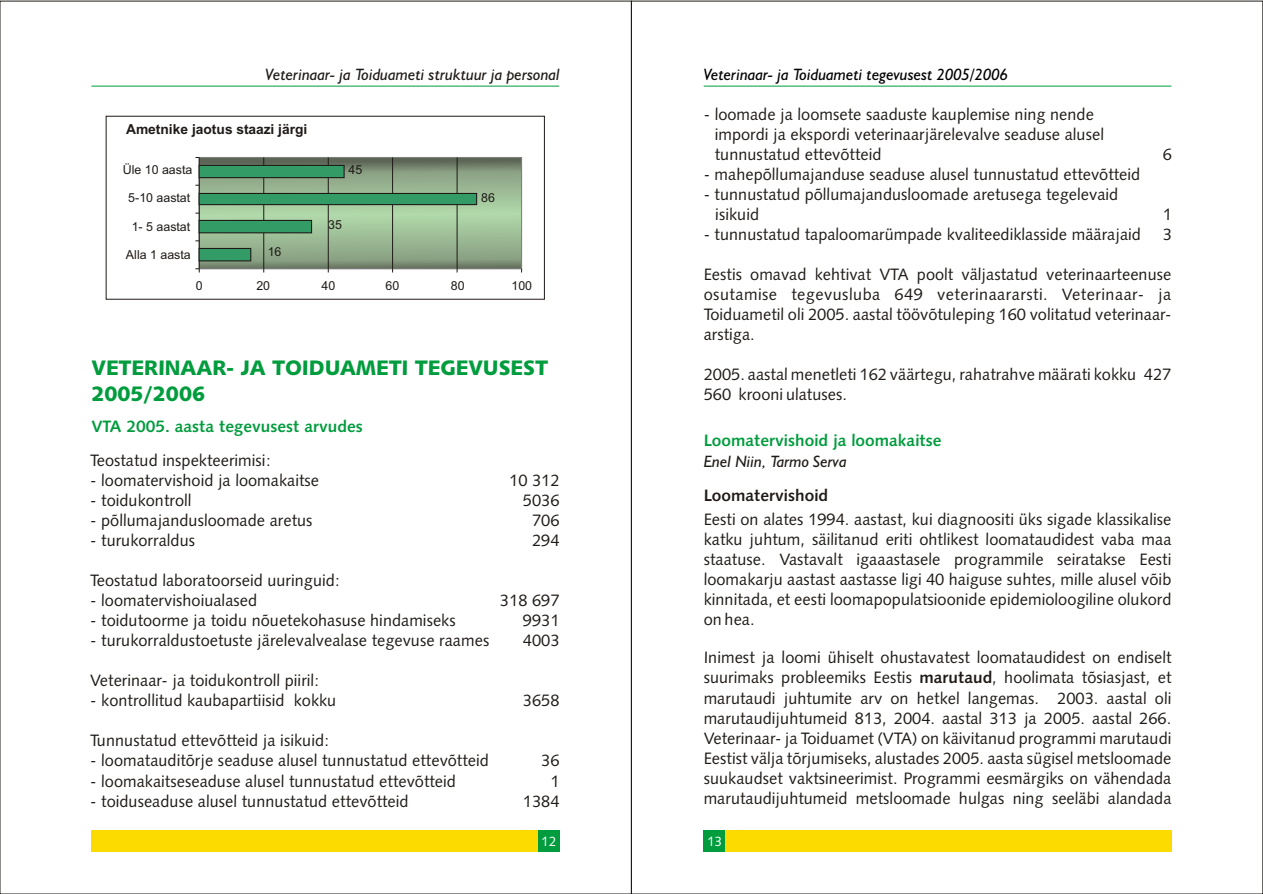
<style>
.page{position:relative;width:1263px;height:894px;background:#fff}
.page>*{position:absolute;margin:0;border:0;box-sizing:border-box;transform-origin:0 0}
.t1{font:21px/25.8px "Humanst 531 Blk BT";color:#009c3d}
.t2{font:16.5px/20.1px "Humanst 531 BT";color:#1f1a17}
.t3{font:italic 16.5px "Humanst 521 BT";color:#1f1a17}
.t4{font:700 16.5px "Humanst 531 BT";color:#009c3d}
.t5{font:italic 16.5px "Humanst 521 BT";color:#000}
.t6{font:700 16.5px "Humanst 531 BT";color:#1f1a17}
.t7{font:700 13.8px "Arial";color:#1f1a17}
.t8{font:13.5px "Humanst 531 BT";color:#fff}
.t9{font:12.45px "Arial";color:#1f1a17}
.s1{font-weight:700}
</style>
<div class="page">
<div style="left:725px;top:830px;width:446px;height:21px;background:#fcdb00"></div>
<div style="left:704px;top:830px;width:21px;height:21px;background:#009c3d"></div>
<hr style="left:704px;top:86px;width:467px;height:1px;background:#009c3d">
<svg style="left:200px;top:158px;width:321px;height:110px;background:#91ad8a"></svg>
<hr style="left:199px;top:157px;width:323px;height:1px;background:#808080">
<hr style="left:521px;top:157px;width:1px;height:112px;background:#808080">
<hr style="left:199px;top:268px;width:323px;height:1px;background:#808080">
<hr style="left:264px;top:157px;width:1px;height:112px;background:#1f1a17">
<hr style="left:328px;top:157px;width:1px;height:112px;background:#1f1a17">
<hr style="left:392px;top:157px;width:1px;height:112px;background:#1f1a17">
<hr style="left:457px;top:157px;width:1px;height:112px;background:#1f1a17">
<hr style="left:199px;top:157px;width:1px;height:112px;background:#1f1a17">
<div style="left:91px;top:830px;width:447px;height:21px;background:#fcdb00"></div>
<div style="left:538px;top:830px;width:21px;height:21px;background:#009c3d"></div>
<hr style="left:91px;top:86px;width:468px;height:1px;background:#009c3d">
<div style="left:199px;top:248px;width:52px;height:13px;background:#339c66"></div>
<hr style="left:199px;top:248px;width:52px;height:1px;background:#1f1a17">
<svg style="left:250px;top:248px;width:2px;height:14px"></svg>
<hr style="left:199px;top:260px;width:52px;height:1px;background:#1f1a17">
<svg style="left:199px;top:249px;width:1px;height:13px"></svg>
<div style="left:199px;top:220px;width:113px;height:13px;background:#339c66"></div>
<hr style="left:199px;top:220px;width:113px;height:1px;background:#1f1a17">
<svg style="left:311px;top:220px;width:2px;height:14px"></svg>
<hr style="left:199px;top:232px;width:113px;height:1px;background:#1f1a17">
<svg style="left:199px;top:221px;width:1px;height:13px"></svg>
<div style="left:199px;top:193px;width:278px;height:12px;background:#339c66"></div>
<hr style="left:199px;top:193px;width:278px;height:1px;background:#1f1a17">
<svg style="left:476px;top:193px;width:2px;height:13px"></svg>
<hr style="left:199px;top:204px;width:278px;height:1px;background:#1f1a17">
<div style="left:199px;top:165px;width:145px;height:13px;background:#339c66"></div>
<hr style="left:199px;top:165px;width:145px;height:1px;background:#1f1a17">
<svg style="left:344px;top:165px;width:1px;height:14px"></svg>
<hr style="left:199px;top:177px;width:145px;height:1px;background:#1f1a17">
<svg style="left:199px;top:166px;width:1px;height:13px"></svg>
<p class="t3" style="left:265px;top:67px;width:296px">Veterinaar- ja Toiduameti struktuur ja personal</p>
<p class="t7" style="left:126px;top:124px;width:183px">Ametnike jaotus staazi järgi</p>
<p class="t9" style="left:123px;top:165px;width:71px">Üle 10 aasta</p>
<p class="t9" style="left:128px;top:193px;width:63px">5-10 aastat</p>
<p class="t9" style="left:132px;top:221px;width:60px">1- 5 aastat</p>
<p class="t9" style="left:126px;top:249px;width:66px">Alla 1 aasta</p>
<p class="t9" style="left:268px;top:247px;width:15px">16</p>
<p class="t9" style="left:349px;top:165px;width:15px">45</p>
<p class="t9" style="left:328px;top:220px;width:15px">35</p>
<p class="t9" style="left:481px;top:193px;width:15px">86</p>
<p class="t9" style="left:196px;top:281px;width:8px">0</p>
<p class="t9" style="left:256px;top:281px;width:15px">20</p>
<p class="t9" style="left:322px;top:281px;width:15px">40</p>
<p class="t9" style="left:386px;top:281px;width:15px">60</p>
<p class="t9" style="left:451px;top:281px;width:15px">80</p>
<p class="t9" style="left:512px;top:281px;width:22px">100</p>
<p class="t1" style="left:91px;top:357px;width:458px">VETERINAAR- JA TOIDUAMETI TEGEVUSEST<br>2005/2006</p>
<p class="t4" style="left:91px;top:419px;width:273px">VTA 2005. aasta tegevusest arvudes</p>
<p class="t2" style="left:90px;top:452px;width:182px">Teostatud inspekteerimisi:</p>
<p class="t2" style="left:90px;top:472px;width:230px">- loomatervishoid ja loomakaitse</p>
<p class="t2" style="left:90px;top:492px;width:103px">- toidukontroll</p>
<p class="t2" style="left:90px;top:512px;width:224px">- põllumajandusloomade aretus</p>
<p class="t2" style="left:90px;top:532px;width:106px">- turukorraldus</p>
<p class="t2" style="left:90px;top:572px;width:252px">Teostatud laboratoorseid uuringuid:</p>
<p class="t2" style="left:90px;top:592px;width:169px">- loomatervishoiualased</p>
<p class="t2" style="left:90px;top:612px;width:367px">- toidutoorme ja toidu nõuetekohasuse hindamiseks</p>
<p class="t2" style="left:90px;top:632px;width:401px">- turukorraldustoetuste järelevalvealase tegevuse raames</p>
<p class="t2" style="left:90px;top:672px;width:231px">Veterinaar- ja toidukontroll piiril:</p>
<p class="t2" style="left:90px;top:692px;width:248px">- kontrollitud kaubapartiisid kokku</p>
<p class="t2" style="left:90px;top:732px;width:241px">Tunnustatud ettevõtteid ja isikuid:</p>
<p class="t2" style="left:90px;top:752px;width:400px">- loomatauditõrje seaduse alusel tunnustatud ettevõtteid</p>
<p class="t2" style="left:90px;top:772px;width:367px">- loomakaitseseaduse alusel tunnustatud ettevõtteid</p>
<p class="t2" style="left:90px;top:792px;width:320px">- toiduseaduse alusel tunnustatud ettevõtteid</p>
<p class="t2" style="left:509px;top:472px;width:52px;text-align:right">10 312<br>5036<br>706<br>294</p>
<p class="t2" style="left:523px;top:592px;width:38px;text-align:justify;text-indent:-23px">318 697<br>9931<br>4003</p>
<p class="t2" style="left:523px;top:692px;width:38px">3658</p>
<p class="t2" style="left:523px;top:752px;width:38px;text-align:right">36<br>1<br>1384</p>
<p class="t8" style="left:541px;top:836px;width:17px">12</p>
<p class="t5" style="left:703px;top:67px;width:306px">Veterinaar- ja Toiduameti tegevusest 2005/2006</p>
<p class="t2" style="left:715px;top:105px;width:391px;text-indent:-11px">- loomade ja loomsete saaduste kauplemise ning nende impordi ja ekspordi veterinaarjärelevalve seaduse alusel tunnustatud ettevõtteid</p>
<p class="t2" style="left:704px;top:166px;width:438px">- mahepõllumajanduse seaduse alusel tunnustatud ettevõtteid</p>
<p class="t2" style="left:715px;top:186px;width:405px;text-indent:-12px">- tunnustatud põllumajandusloomade aretusega tegelevaid isikuid</p>
<p class="t2" style="left:704px;top:226px;width:439px">- tunnustatud tapaloomarümpade kvaliteediklasside määrajaid</p>
<p class="t2" style="left:704px;top:266px;width:469px;text-align:justify">Eestis omavad kehtivat VTA poolt väljastatud veterinaarteenuse osutamise tegevusluba 649 veterinaararsti. Veterinaar- ja Toiduametil oli 2005. aastal töövõtuleping 160 volitatud veterinaar&shy;arstiga.</p>
<p class="t2" style="left:704px;top:366px;width:469px">2005. aastal menetleti 162 väärtegu, rahatrahve määrati kokku 427<br>560 krooni ulatuses.</p>
<p class="t2" style="left:1163px;top:145px;width:11px">6</p>
<p class="t2" style="left:1163px;top:206px;width:11px">1<br>3</p>
<p class="t4" style="left:704px;top:433px;width:239px">Loomatervishoid ja loomakaitse</p>
<p class="t3" style="left:704px;top:454px;width:145px">Enel Niin, Tarmo Serva</p>
<p class="t6" style="left:704px;top:488px;width:126px">Loomatervishoid</p>
<p class="t2" style="left:704px;top:511px;width:469px;text-align:justify">Eesti on alates 1994. aastast, kui diagnoositi üks sigade klassikalise katku juhtum, säilitanud eriti ohtlikest loomataudidest vaba maa staatuse. Vastavalt igaaastasele programmile seiratakse Eesti loomakarju aastast aastasse ligi 40 haiguse suhtes, mille alusel võib kinnitada, et eesti loomapopulatsioonide epidemioloogiline olukord on hea.</p>
<p class="t2" style="left:704px;top:649px;width:469px;text-align:justify">Inimest ja loomi ühiselt ohustavatest loomataudidest on endiselt suurimaks probleemiks Eestis <span class="s1">marutaud</span>, hoolimata tõsiasjast, et marutaudi juhtumite arv on hetkel langemas. 2003. aastal oli marutaudijuhtumeid 813, 2004. aastal 313 ja 2005. aastal 266.<br>Veterinaar- ja Toiduamet (VTA) on käivitanud programmi marutaudi Eestist välja tõrjumiseks, alustades 2005. aasta sügisel metsloomade suukaudset vaktsineerimist. Programmi eesmärgiks on vähendada marutaudijuhtumeid metsloomade hulgas ning seeläbi alandada</p>
<p class="t8" style="left:707px;top:835px;width:17px">13</p>
</div>
